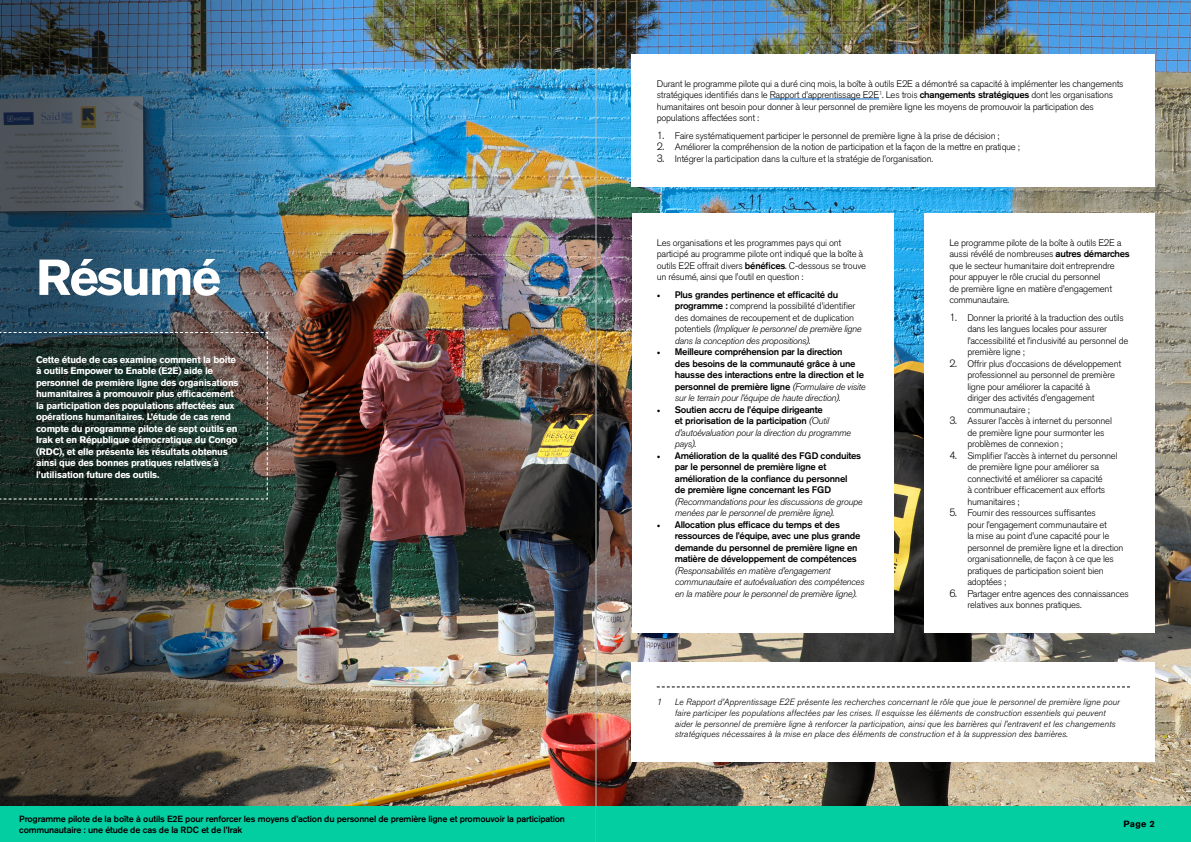
<style>
.page{position:relative;width:1191px;height:842px;background:#fff}
.page>*{position:absolute;margin:0;border:0;box-sizing:border-box;transform-origin:0 0}
.t1{font:700 50px "Akzidenz Grotesk Std";letter-spacing:-.04em;color:#fff}
.t2{font:300 9.5px/11.5px "Akzidenz Grotesk Std";letter-spacing:-.025em;color:#000}
.t3{font:500 9.5px/11.5px "Akzidenz Grotesk Std";letter-spacing:-.025em;color:#000}
.t4{font:700 9.5px/11.5px "Akzidenz Grotesk Std";letter-spacing:-.025em;color:#fff}
.t5{font:italic 300 9.5px/11.5px "Akzidenz Grotesk Std";letter-spacing:-.025em;color:#000}
.t6{font:italic 300 9px/10.8px "Akzidenz Grotesk Std";color:#000}
.t7{font:500 9px/10.8px "Akzidenz Grotesk Std";letter-spacing:-.02em;color:#000}
.t8{font:700 9px "Akzidenz Grotesk Std";color:#000}
.s1{font-weight:500}
.s2{font-size:10.5px}
.s3{font-family:"Minion Pro";font-weight:500}
.s4{font-style:italic}
.s5{font-family:"Minion Pro"}
.s6{font-weight:300;font-style:italic}
.s7{font-weight:300}
.s8{font-style:normal}
</style>
<div class="page">
<div style="left:0;top:806px;width:1191px;height:36px;background:#03cea2"></div>
<hr style="left:595px;top:0;width:1px;height:842px;background:#939598">
<img style="left:595px;top:0;width:596px;height:806px">
<img style="left:0;top:0;width:595px;height:806px">
<div style="left:632px;top:54px;width:523px;height:133px;background:#fff"></div>
<hr style="left:769px;top:99px;width:110px;height:1px;background:#0563c1">
<div style="left:632px;top:662px;width:523px;height:100px;background:#fff"></div>
<div style="left:632px;top:213px;width:261px;height:420px;background:#fff"></div>
<div style="left:924px;top:213px;width:230px;height:420px;background:#fff"></div>
<svg style="left:657px;top:686px;width:473px;height:1px"></svg>
<svg style="left:0;top:331px;width:268px;height:169px;background:#263630"></svg>
<hr style="left:596px;top:0;width:1px;height:806px;background:#bcbec0">
<h1 class="t1" style="left:36px;top:249px;width:186px">Résumé</h1>
<p class="t4" style="left:36px;top:354px;width:204px">Cette étude de cas examine comment la boîte à outils Empower to Enable (E2E) aide le personnel de première ligne des organisations humanitaires à promouvoir plus efficacement la participation des populations affectées aux opérations humanitaires. L’étude de cas rend compte du programme pilote de sept outils en Irak et en République démocratique du Congo (RDC), et elle présente les résultats obtenus ainsi que des bonnes pratiques relatives à l’utilisation future des outils.</p>
<p class="t2" style="left:657px;top:78px;width:468px">Durant le programme pilote qui a duré cinq mois, la boîte à outils E2E a démontré sa capacité à implémenter les changements stratégiques identifiés dans le Rapport d’apprentissage E2E<sup>1</sup>. Les trois <span class="s1">changements stratégiques</span> dont les organisations humanitaires ont besoin pour donner à leur personnel de première ligne les moyens de promouvoir la participation des populations affectées sont :</p>
<p class="t2" style="left:657px;top:130px;width:344px"><span class="s2">1.</span> Faire systématiquement participer le personnel de première ligne à la prise de décision ;</p>
<p class="t2" style="left:657px;top:141px;width:364px"><span class="s2">2.</span> Améliorer la compréhension de la notion de participation et la façon de la mettre en pratique ;</p>
<p class="t2" style="left:657px;top:153px;width:278px"><span class="s2">3.</span> Intégrer la participation dans la culture et la stratégie de l’organisation.</p>
<p class="t2" style="left:657px;top:237px;width:211px">Les organisations et les programmes pays qui ont participé au programme pilote ont indiqué que la boîte à outils E2E offrait divers <span class="s1">bénéfices</span>. C-dessous se trouve un résumé, ainsi que l’outil en question :</p>
<p class="t2" style="left:675px;top:289px;width:188px;text-indent:-18px"><span class="s3">•</span> <span class="s1">Plus grandes pertinence et efficacité du programme :</span> comprend la possibilité d’identifier des domaines de recoupement et de duplication potentiels <span class="s4">(Impliquer le personnel de première ligne dans la conception des propositions)</span>.</p>
<p class="t3" style="left:675px;top:346px;width:192px;text-indent:-18px"><span class="s5">•</span> Meilleure compréhension par la direction<br>des besoins de la communauté grâce à une hausse des interactions entre la direction et le personnel de première ligne <span class="s6">(Formulaire de visite sur le terrain pour l’équipe de haute direction)</span><span class="s7">.</span></p>
<p class="t3" style="left:675px;top:403px;width:178px;text-indent:-18px"><span class="s5">•</span> Soutien accru de l’équipe dirigeante<br>et priorisation de la participation <span class="s6">(Outil d’autoévaluation pour la direction du programme pays)</span><span class="s7">.</span></p>
<p class="t3" style="left:675px;top:449px;width:188px;text-indent:-18px"><span class="s5">•</span> Amélioration de la qualité des FGD conduites par le personnel de première ligne et amélioration de la confiance du personnel<br>de première ligne concernant les FGD</p>
<p class="t5" style="left:675px;top:496px;width:189px">(Recommandations pour les discussions de groupe menées par le personnel de première ligne)<span class="s8">.</span></p>
<p class="t3" style="left:675px;top:518px;width:187px;text-indent:-18px"><span class="s5">•</span> Allocation plus efficace du temps et des ressources de l’équipe, avec une plus grande demande du personnel de première ligne en matière de développement de compétences</p>
<p class="t5" style="left:675px;top:565px;width:191px">(Responsabilités en matière d’engagement communautaire et autoévaluation des compétences en la matière pour le personnel de première ligne)<span class="s8">.</span></p>
<p class="t2" style="left:949px;top:237px;width:182px">Le programme pilote de la boîte à outils E2E a aussi révélé de nombreuses <span class="s1">autres démarches </span>que le secteur humanitaire doit entreprendre pour appuyer le rôle crucial du personnel<br>de première ligne en matière d’engagement communautaire.</p>
<p class="t2" style="left:967px;top:312px;width:163px;text-indent:-18px"><span class="s2">1.</span> Donner la priorité à la traduction des outils dans les langues locales pour assurer l’accessibilité et l’inclusivité au personnel de première ligne ;</p>
<p class="t2" style="left:967px;top:358px;width:155px;text-indent:-18px"><span class="s2">2.</span> Offrir plus d’occasions de développement professionnel au personnel de première ligne pour améliorer la capacité à<br>diriger des activités d’engagement communautaire ;</p>
<p class="t2" style="left:967px;top:415px;width:146px;text-indent:-18px"><span class="s2">3.</span> Assurer l’accès à internet du personnel de première ligne pour surmonter les problèmes de connexion ;</p>
<p class="t2" style="left:967px;top:450px;width:152px;text-indent:-18px"><span class="s2">4.</span> Simplifier l’accès à internet du personnel de première ligne pour améliorer sa connectivité et améliorer sa capacité<br>à contribuer efficacement aux efforts humanitaires ;</p>
<p class="t2" style="left:967px;top:507px;width:158px;text-indent:-18px"><span class="s2">5.</span> Fournir des ressources suffisantes<br>pour l’engagement communautaire et<br>la mise au point d’une capacité pour le personnel de première ligne et la direction organisationnelle, de façon à ce que les pratiques de participation soient bien adoptées ;</p>
<p class="t2" style="left:967px;top:588px;width:163px;text-indent:-18px"><span class="s2">6.</span> Partager entre agences des connaissances relatives aux bonnes pratiques.</p>
<p class="t6" style="left:657px;top:697px;width:7px">1</p>
<p class="t6" style="left:675px;top:697px;width:446px">Le Rapport d’Apprentissage E2E présente les recherches concernant le rôle que joue le personnel de première ligne pour faire participer les populations affectées par les crises. Il esquisse les éléments de construction essentiels qui peuvent aider le personnel de première ligne à renforcer la participation, ainsi que les barrières qui l’entravent et les changements stratégiques nécessaires à la mise en place des éléments de construction et à la suppression des barrières.</p>
<p class="t7" style="left:19px;top:813px;width:547px">Programme pilote de la boîte à outils E2E pour renforcer les moyens d’action du personnel de première ligne et promouvoir la participation communautaire : une étude de cas de la RDC et de l’Irak</p>
<p class="t8" style="left:1123px;top:819px;width:33px">Page 2</p>
</div>
